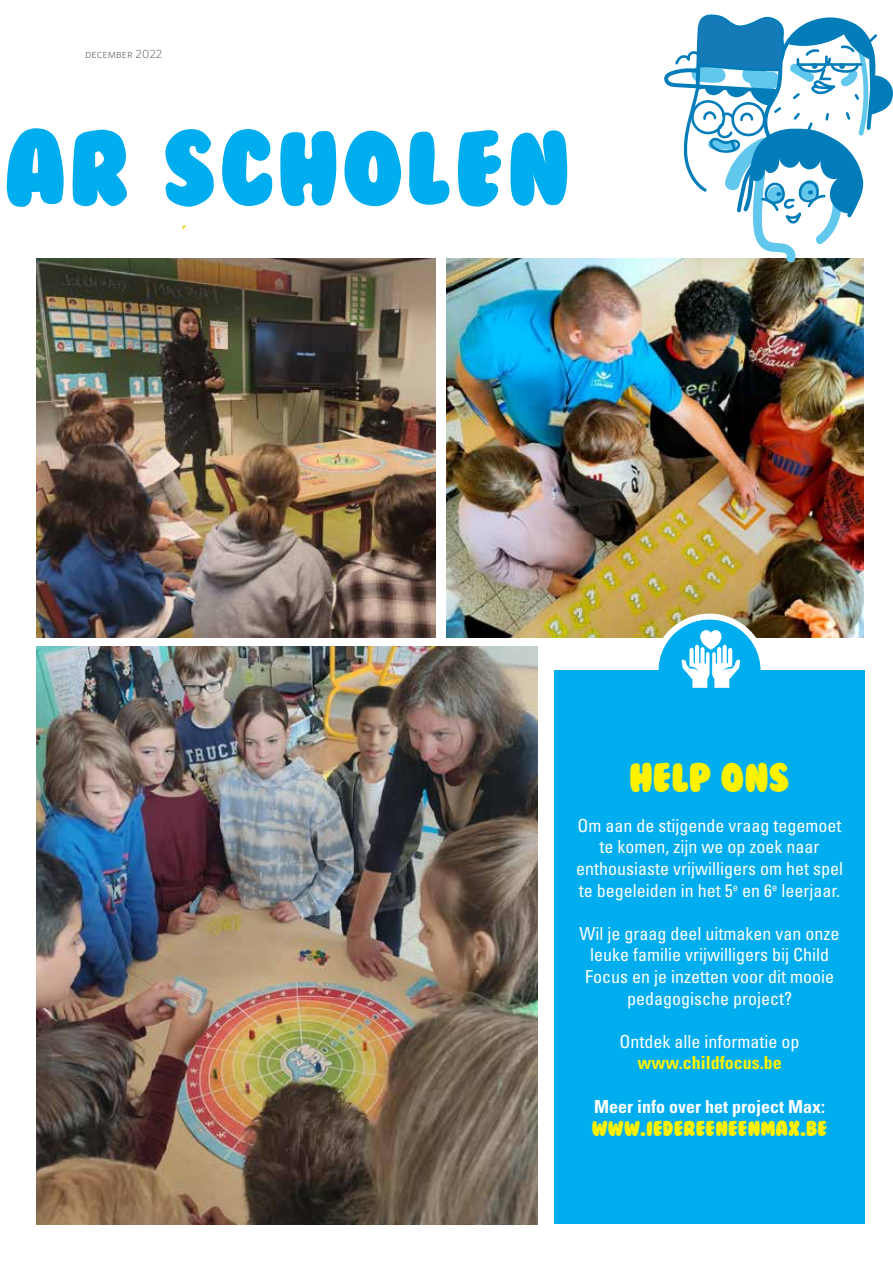
<style>
.page{position:relative;width:893px;height:1263px;background:#fff}
.page>*{position:absolute;margin:0;border:0;box-sizing:border-box;transform-origin:0 0}
.t1{font:97.5px "Bubble Gum";letter-spacing:.03em;color:#00aeef}
.t2{font:37.5px "Bubble Gum";color:#fff200}
.t3{font:19.5px "Bubble Gum";color:#fff200}
.t4{font:condensed 18px/21.6px "Univers LT Std";color:#fff;text-align:center}
.t5{font:700 condensed 18px "Univers LT Std";color:#fff}
.t6{font:700 condensed 18px "Univers LT Std";color:#fff200}
.t7{font:300 12px "Whitney";color:#58595b}
</style>
<div class="page">
<img style="left:36px;top:647px;width:502px;height:577px">
<img style="left:36px;top:259px;width:400px;height:379px">
<img style="left:446px;top:259px;width:417px;height:379px">
<svg style="left:655px;top:617px;width:108px;height:108px;background:#24b9f1"></svg>
<div style="left:652px;top:614px;width:114px;height:114px;border:6px solid #fff;border-radius:50%"></div>
<div style="left:554px;top:671px;width:311px;height:553px;background:#00aeef"></div>
<svg style="left:681px;top:630px;width:59px;height:58px"></svg>
<svg style="left:662px;top:14px;width:231px;height:251px"></svg>
<svg style="left:182px;top:225px;width:4px;height:4px"></svg>
<p class="t7" style="left:85px;top:46px;width:79px">december 2022</p>
<h1 class="t1" style="left:4px;top:121px;width:568px">AR SCHOLEN</h1>
<h2 class="t2" style="left:629px;top:759px;width:162px">HELP ONS</h2>
<p class="t4" style="left:576px;top:814px;width:268px">Om aan de stijgende vraag tegemoet te komen, zijn we op zoek naar enthousiaste vrijwilligers om het spel te begeleiden in het 5<sup>e</sup> en 6<sup>e</sup> leerjaar.</p>
<p class="t4" style="left:580px;top:922px;width:261px">Wil je graag deel uitmaken van onze leuke familie vrijwilligers bij Child<br>Focus en je inzetten voor dit mooie pedagogische project?</p>
<p class="t4" style="left:620px;top:1030px;width:181px">Ontdek alle informatie op</p>
<p class="t6" style="left:637px;top:1052px;width:146px">www.childfocus.be</p>
<p class="t5" style="left:594px;top:1095px;width:232px">Meer info over het project Max:</p>
<p class="t3" style="left:592px;top:1119px;width:237px">WWW.IEDEREENEENMAX.BE</p>
</div>
